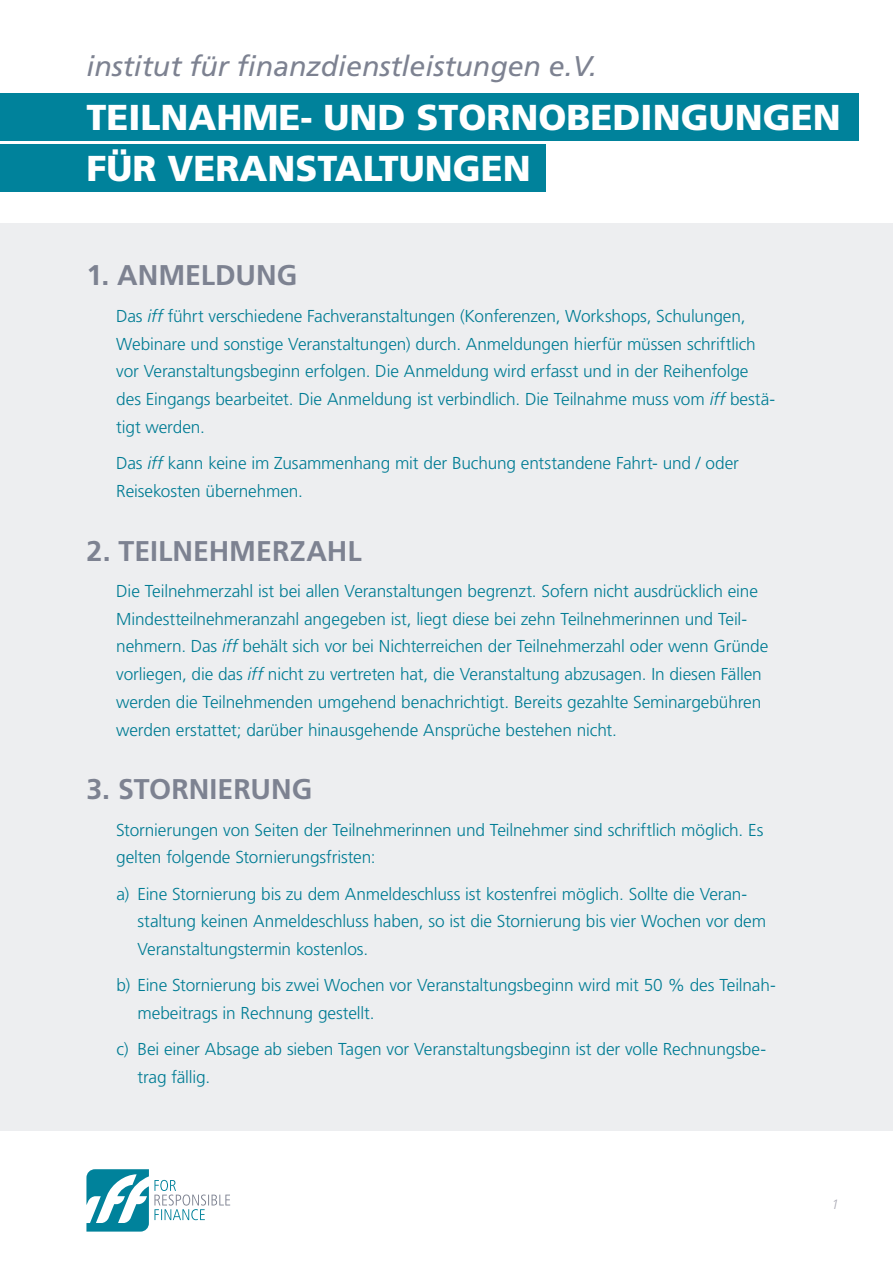
<style>
.page{position:relative;width:893px;height:1263px;background:#fff}
.page>*{position:absolute;margin:0;border:0;box-sizing:border-box;transform-origin:0 0}
.t1{font:900 36px "Frutiger";color:#fff}
.Überschrift_2{font:700 28.5px "Frutiger";color:#7d8291}
.t2{font:italic 28.5px "Frutiger";color:#7d8291}
.Fließtext{font:300 17.25px/27.8px "Frutiger";letter-spacing:-.01em;color:#007c94}
.Deckblatt_Autor{font:italic 300 13.5px "Frutiger";color:#aaaab5}
.s1{font-style:italic}
</style>
<div class="page">
<div style="left:0;top:223px;width:893px;height:908px;background:#edeef0"></div>
<div style="left:0;top:93px;width:859px;height:47px;background:#00829b"></div>
<div style="left:0;top:145px;width:545px;height:47px;background:#00829b"></div>
<svg style="left:86px;top:1169px;width:144px;height:62px"></svg>
<p class="t2" style="left:86px;top:50px;width:512px">institut für finanzdienstleistungen e.V.</p>
<p class="t1" style="left:86px;top:96px;width:756px">TEILNAHME- UND STORNOBEDINGUNGEN</p>
<p class="t1" style="left:86px;top:147px;width:446px">FÜR VERANSTALTUNGEN</p>
<p class="Überschrift_2" style="left:86px;top:259px;width:212px">1. ANMELDUNG</p>
<p class="Fließtext" style="left:116px;top:302px;width:661px">Das <span class="s1">iff</span> führt verschiedene Fachveranstaltungen (Konferenzen, Workshops, Schulungen, Webinare und sonstige Veranstaltungen) durch. Anmeldungen hierfür müssen schriftlich vor Veranstaltungsbeginn erfolgen. Die Anmeldung wird erfasst und in der Reihenfolge des Eingangs bearbeitet. Die Anmeldung ist verbindlich. Die Teilnahme muss vom <span class="s1">iff</span> bestä&shy;tigt werden.</p>
<p class="Fließtext" style="left:116px;top:449px;width:624px">Das <span class="s1">iff</span> kann keine im Zusammenhang mit der Buchung entstandene Fahrt- und / oder<br>Reisekosten übernehmen.</p>
<p class="Überschrift_2" style="left:86px;top:534px;width:277px">2. TEILNEHMERZAHL</p>
<p class="Fließtext" style="left:116px;top:577px;width:654px">Die Teilnehmerzahl ist bei allen Veranstaltungen begrenzt. Sofern nicht ausdrücklich eine Mindestteilnehmeranzahl angegeben ist, liegt diese bei zehn Teilnehmerinnen und Teil&shy;nehmern. Das <span class="s1">iff</span> behält sich vor bei Nichterreichen der Teilnehmerzahl oder wenn Gründe vorliegen, die das <span class="s1">iff</span> nicht zu vertreten hat, die Veranstaltung abzusagen. In diesen Fällen werden die Teilnehmenden umgehend benachrichtigt. Bereits gezahlte Seminargebühren werden erstattet; darüber hinausgehende Ansprüche bestehen nicht.</p>
<p class="Überschrift_2" style="left:86px;top:773px;width:227px">3. STORNIERUNG</p>
<p class="Fließtext" style="left:116px;top:816px;width:649px">Stornierungen von Seiten der Teilnehmerinnen und Teilnehmer sind schriftlich möglich. Es gelten folgende Stornierungsfristen:</p>
<p class="Fließtext" style="left:137px;top:880px;width:630px;text-indent:-21px">a) Eine Stornierung bis zu dem Anmeldeschluss ist kostenfrei möglich. Sollte die Veran&shy;staltung keinen Anmeldeschluss haben, so ist die Stornierung bis vier Wochen vor dem<br>Veranstaltungstermin kostenlos.</p>
<p class="Fließtext" style="left:137px;top:971px;width:640px;text-indent:-21px">b) Eine Stornierung bis zwei Wochen vor Veranstaltungsbeginn wird mit 50 % des Teilnah&shy;mebeitrags in Rechnung gestellt.</p>
<p class="Fließtext" style="left:137px;top:1035px;width:630px;text-indent:-21px">c) Bei einer Absage ab sieben Tagen vor Veranstaltungsbeginn ist der volle Rechnungsbe&shy;trag fällig.</p>
<p class="Deckblatt_Autor" style="left:831px;top:1196px;width:9px">1</p>
</div>
